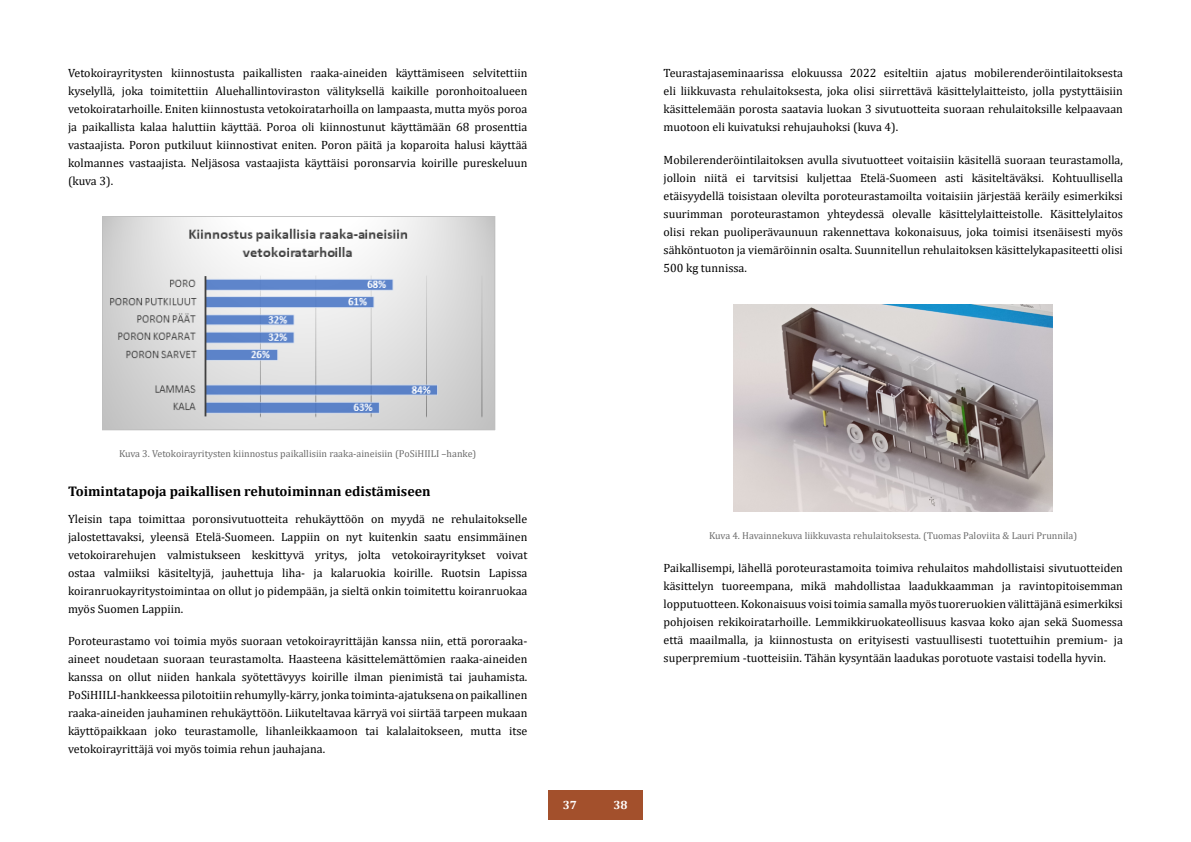
<style>
.page{position:relative;width:1191px;height:842px;background:#fff}
.page>*{position:absolute;margin:0;border:0;box-sizing:border-box;transform-origin:0 0}
.Väliotsikot{font:700 14px "Cambria";color:#000}
.Body{font:12px/18px "Cambria";color:#000;text-align:justify}
.t1{font:700 12px "Cambria";color:#fff}
.Kuvateksti{font:10px "Cambria";color:#6b6b6b}
</style>
<div class="page">
<div style="left:548px;top:790px;width:47px;height:29px;background:#a3502c"></div>
<div style="left:595px;top:790px;width:47px;height:29px;background:#a3502c"></div>
<img style="left:102px;top:217px;width:394px;height:214px">
<img style="left:733px;top:305px;width:319px;height:206px">
<p class="Body" style="left:68px;top:64px;width:461px">Vetokoirayritysten kiinnostusta paikallisten raaka-aineiden käyttämiseen selvitettiin kyselyllä, joka toimitettiin Aluehallintoviraston välityksellä kaikille poronhoitoalueen vetokoiratarhoille. Eniten kiinnostusta vetokoiratarhoilla on lampaasta, mutta myös poroa ja paikallista kalaa haluttiin käyttää. Poroa oli kiinnostunut käyttämään 68 prosenttia vastaajista. Poron putkiluut kiinnostivat eniten. Poron päitä ja koparoita halusi käyttää kolmannes vastaajista. Neljäsosa vastaajista käyttäisi poronsarvia koirille pureskeluun (kuva 3).</p>
<p class="Body" style="left:663px;top:64px;width:461px">Teurastajaseminaarissa elokuussa 2022 esiteltiin ajatus mobilerenderöintilaitoksesta eli liikkuvasta rehulaitoksesta, joka olisi siirrettävä käsittelylaitteisto, jolla pystyttäisiin käsittelemään porosta saatavia luokan 3 sivutuotteita suoraan rehulaitoksille kelpaavaan muotoon eli kuivatuksi rehujauhoksi (kuva 4).</p>
<p class="Body" style="left:663px;top:150px;width:461px">Mobilerenderöintilaitoksen avulla sivutuotteet voitaisiin käsitellä suoraan teurastamolla, jolloin niitä ei tarvitsisi kuljettaa Etelä-Suomeen asti käsiteltäväksi. Kohtuullisella etäisyydellä toisistaan olevilta poroteurastamoilta voitaisiin järjestää keräily esimerkiksi suurimman poroteurastamon yhteydessä olevalle käsittelylaitteistolle. Käsittelylaitos olisi rekan puoliperävaunuun rakennettava kokonaisuus, joka toimisi itsenäisesti myös sähköntuoton ja viemäröinnin osalta. Suunnitellun rehulaitoksen käsittelykapasiteetti olisi 500 kg tunnissa.</p>
<p class="Kuvateksti" style="left:119px;top:448px;width:359px">Kuva 3. Vetokoirayritysten kiinnostus paikallisiin raaka-aineisiin (PoSiHIILI –hanke)</p>
<h4 class="Väliotsikot" style="left:68px;top:482px;width:364px">Toimintatapoja paikallisen rehutoiminnan edistämiseen</h4>
<p class="Body" style="left:68px;top:510px;width:461px">Yleisin tapa toimittaa poronsivutuotteita rehukäyttöön on myydä ne rehulaitokselle jalostettavaksi, yleensä Etelä-Suomeen. Lappiin on nyt kuitenkin saatu ensimmäinen vetokoirarehujen valmistukseen keskittyvä yritys, jolta vetokoirayritykset voivat ostaa valmiiksi käsiteltyjä, jauhettuja liha- ja kalaruokia koirille. Ruotsin Lapissa koiranruokayritystoimintaa on ollut jo pidempään, ja sieltä onkin toimitettu koiranruokaa myös Suomen Lappiin.</p>
<p class="Body" style="left:68px;top:632px;width:461px">Poroteurastamo voi toimia myös suoraan vetokoirayrittäjän kanssa niin, että pororaaka&shy;aineet noudetaan suoraan teurastamolta. Haasteena käsittelemättömien raaka-aineiden kanssa on ollut niiden hankala syötettävyys koirille ilman pienimistä tai jauhamista.<br>PoSiHIILI-hankkeessa pilotoitiin rehumylly-kärry, jonka toiminta-ajatuksena on paikallinen raaka-aineiden jauhaminen rehukäyttöön. Liikuteltavaa kärryä voi siirtää tarpeen mukaan käyttöpaikkaan joko teurastamolle, lihanleikkaamoon tai kalalaitokseen, mutta itse vetokoirayrittäjä voi myös toimia rehun jauhajana.</p>
<p class="t1" style="left:563px;top:796px;width:16px">37</p>
<p class="t1" style="left:613px;top:796px;width:16px">38</p>
<p class="Kuvateksti" style="left:709px;top:530px;width:369px">Kuva 4. Havainnekuva liikkuvasta rehulaitoksesta. (Tuomas Paloviita &amp; Lauri Prunnila)</p>
<p class="Body" style="left:663px;top:558px;width:461px">Paikallisempi, lähellä poroteurastamoita toimiva rehulaitos mahdollistaisi sivutuotteiden käsittelyn tuoreempana, mikä mahdollistaa laadukkaamman ja ravintopitoisemman lopputuotteen. Kokonaisuus voisi toimia samalla myös tuoreruokien välittäjänä esimerkiksi pohjoisen rekikoiratarhoille. Lemmikkiruokateollisuus kasvaa koko ajan sekä Suomessa että maailmalla, ja kiinnostusta on erityisesti vastuullisesti tuotettuihin premium- ja superpremium -tuotteisiin. Tähän kysyntään laadukas porotuote vastaisi todella hyvin.</p>
</div>
